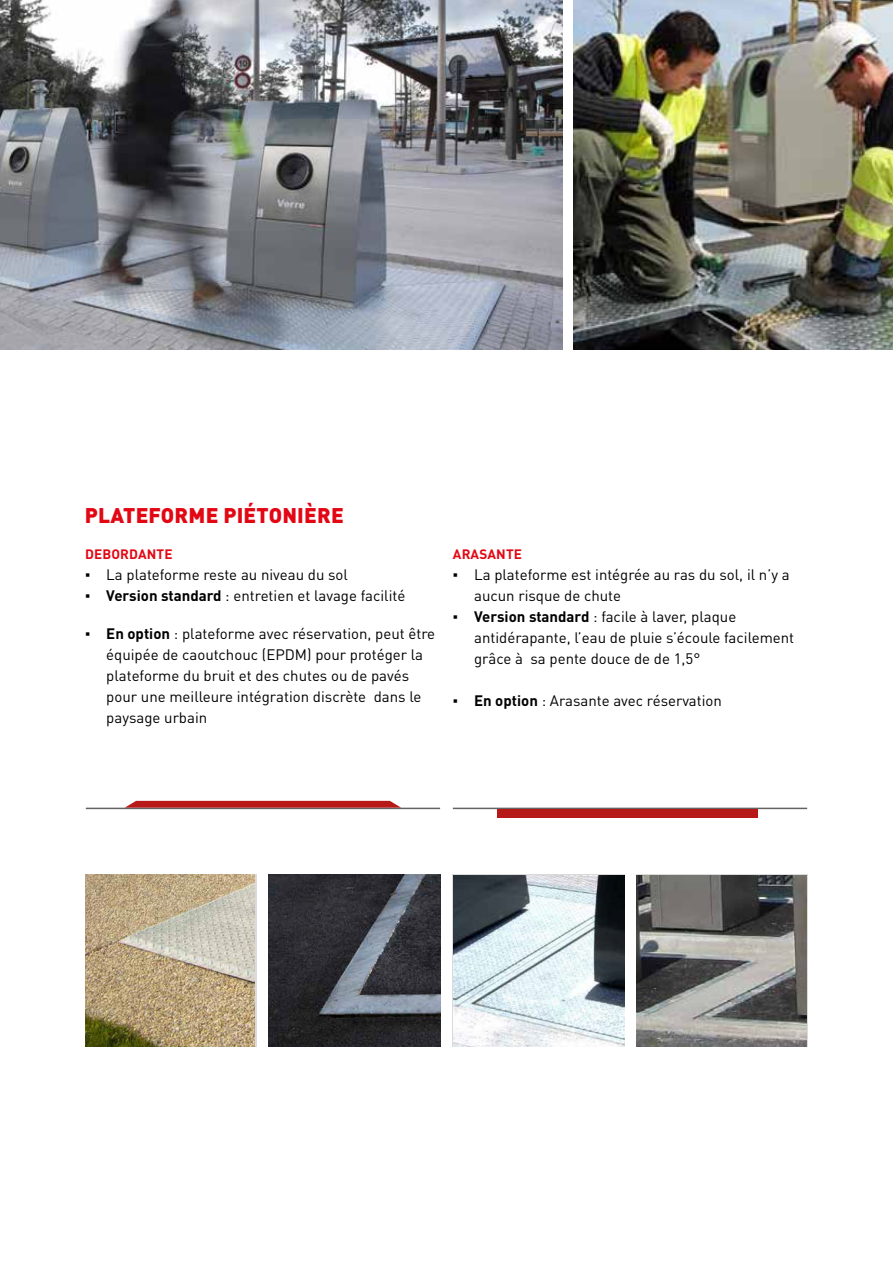
<style>
.page{position:relative;width:893px;height:1263px;background:#fff}
.page>*{position:absolute;margin:0;border:0;box-sizing:border-box;transform-origin:0 0}
.t1{font:900 21px "DIN Pro";letter-spacing:.01em;color:#e30613}
.t2{font:15px/21px "DIN Pro";color:#000}
.t3{font:700 13.5px "DIN Pro";letter-spacing:.01em;color:#e30613}
.s1{font-family:"Arial"}
.s2{font-weight:700}
</style>
<div class="page">
<img style="left:0;top:0;width:563px;height:349px">
<img style="left:573px;top:0;width:320px;height:349px">
<hr style="left:86px;top:808px;width:354px;height:1px;background:#646363">
<svg style="left:125px;top:801px;width:276px;height:7px;background:#ba2a29"></svg>
<hr style="left:453px;top:808px;width:354px;height:1px;background:#646363">
<div style="left:498px;top:809px;width:260px;height:9px;background:#b71918"></div>
<img style="left:269px;top:875px;width:171px;height:171px">
<img style="left:637px;top:875px;width:170px;height:171px">
<img style="left:85px;top:875px;width:170px;height:171px">
<img style="left:453px;top:875px;width:171px;height:171px">
<h1 class="t1" style="left:85px;top:502px;width:260px">PLATEFORME PIÉTONIÈRE</h1>
<p class="t3" style="left:85px;top:545px;width:89px">DEBORDANTE</p>
<p class="t2" style="left:85px;top:563px;width:264px"><span class="s1">▪</span> La plateforme reste au niveau du sol</p>
<p class="t2" style="left:85px;top:584px;width:322px"><span class="s1">▪</span> <span class="s2">Version standard</span> : entretien et lavage facilité</p>
<p class="t2" style="left:106px;top:622px;width:330px;text-indent:-21px"><span class="s1">▪</span> <span class="s2">En option</span> : plateforme avec réservation, peut être équipée de caoutchouc (EPDM) pour protéger la plateforme du bruit et des chutes ou de pavés pour une meilleure intégration discrète dans le paysage urbain</p>
<p class="t3" style="left:453px;top:545px;width:71px">ARASANTE</p>
<p class="t2" style="left:474px;top:563px;width:317px;text-indent:-21px"><span class="s1">▪</span> La plateforme est intégrée au ras du sol, il n’y a aucun risque de chute</p>
<p class="t2" style="left:474px;top:605px;width:322px;text-indent:-21px"><span class="s1">▪</span> <span class="s2">Version standard</span> : facile à laver, plaque antidérapante, l’eau de pluie s’écoule facilement grâce à sa pente douce de de 1,5°</p>
<p class="t2" style="left:453px;top:689px;width:271px"><span class="s1">▪</span> <span class="s2">En option</span> : Arasante avec réservation</p>
</div>
